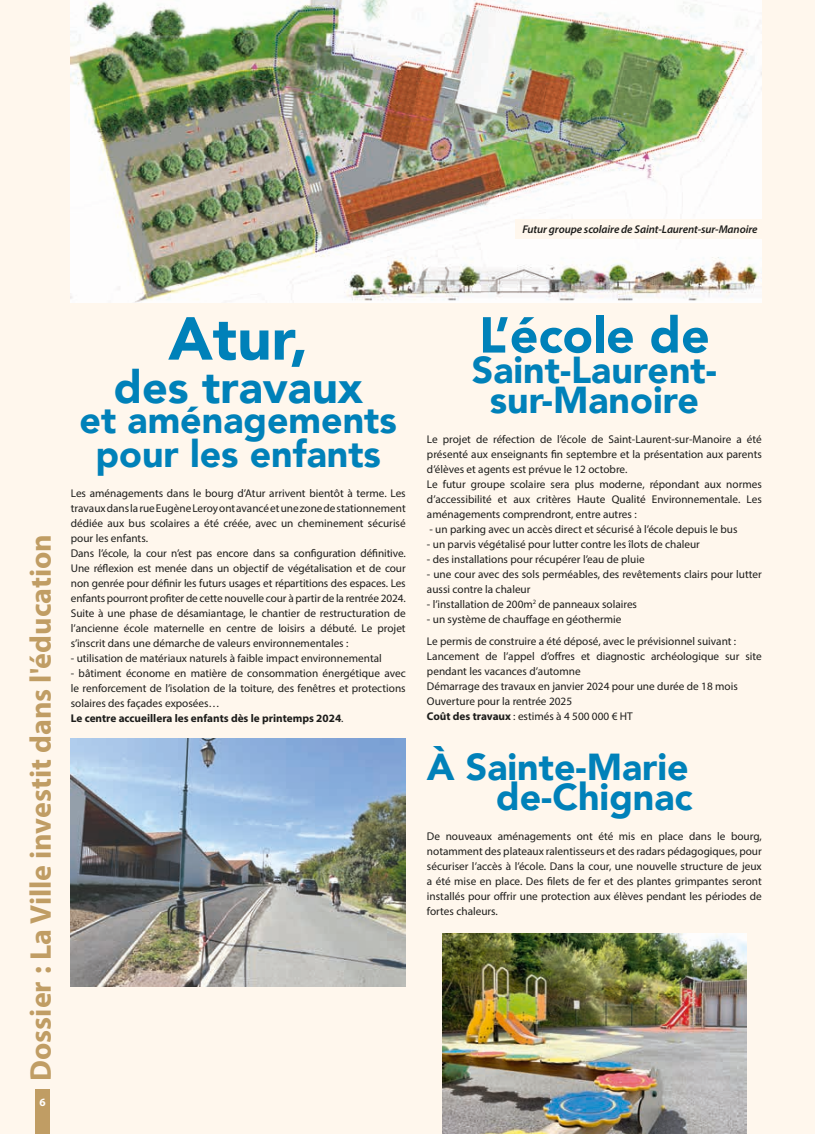
<style>
.page{position:relative;width:815px;height:1134px;background:#fff7ed}
.page>*{position:absolute;margin:0;border:0;box-sizing:border-box;transform-origin:0 0}
.t1{font:900 60px "Avenir";color:#0081b9}
.t2{font:900 50px "Avenir";color:#0081b9}
.t3{font:900 45px "Avenir";color:#0081b9}
.t4{font:900 37.5px/30px "Avenir";color:#0081b9;text-align:center}
.t5{font:700 30px "Myriad Pro";color:#c09d64}
.t6{font:11.25px/15px "Myriad Pro";color:#1d1d1b}
.t7{font:italic 600 11.25px "Myriad Pro";letter-spacing:-.01em;color:#1d1d1b}
.t8{font:700 11.25px "Myriad Pro";color:#fff}
.s1{font-weight:700}
</style>
<div class="page">
<img style="left:71px;top:0;width:691px;height:303px">
<img style="left:71px;top:739px;width:335px;height:248px">
<img style="left:442px;top:933px;width:305px;height:201px">
<div style="left:515px;top:220px;width:257px;height:19px;background:#fff7ed"></div>
<div style="left:35px;top:1090px;width:15px;height:44px;background:#c09d64"></div>
<p class="t7" style="left:522px;top:222px;width:237px">Futur groupe scolaire de Saint-Laurent-sur-Manoire</p>
<h3 class="t5" style="left:21px;top:1081px;width:548px;rotate:-90deg">Dossier : La Ville investit dans l'éducation</h3>
<p class="t8" style="left:39px;top:1095px;width:8px">6</p>
<h1 class="t1" style="left:168px;top:287px;width:141px">Atur,</h1>
<h3 class="t3" style="left:114px;top:349px;width:251px">des travaux</h3>
<h3 class="t4" style="left:80px;top:402px;width:319px;line-height:33.8px">et aménagements pour les enfants</h3>
<p class="t6" style="left:71px;top:486px;width:336px">Les aménagements dans le bourg d’Atur arrivent bientôt à terme. Les travaux dans la rue Eugène Leroy ont avancé et une zone de stationnement dédiée aux bus scolaires a été créée, avec un cheminement sécurisé pour les enfants.<br>Dans l’école, la cour n’est pas encore dans sa configuration définitive.<br>Une réflexion est menée dans un objectif de végétalisation et de cour non genrée pour définir les futurs usages et répartitions des espaces. Les enfants pourront profiter de cette nouvelle cour à partir de la rentrée 2024.<br>Suite à une phase de désamiantage, le chantier de restructuration de l’ancienne école maternelle en centre de loisirs a débuté. Le projet s’inscrit dans une démarche de valeurs environnementales :</p>
<p class="t6" style="left:71px;top:651px;width:312px">- utilisation de matériaux naturels à faible impact environnemental</p>
<p class="t6" style="left:71px;top:666px;width:336px">- bâtiment économe en matière de consommation énergétique avec le renforcement de l’isolation de la toiture, des fenêtres et protections solaires des façades exposées…<br><span class="s1">Le centre accueillera les enfants dès le printemps 2024</span>.</p>
<h2 class="t2" style="left:479px;top:292px;width:232px">L’école de</h2>
<h3 class="t4" style="left:472px;top:354px;width:247px">Saint-Laurent&shy;sur-Manoire</h3>
<p class="t6" style="left:427px;top:431px;width:336px">Le projet de réfection de l’école de Saint-Laurent-sur-Manoire a été présenté aux enseignants fin septembre et la présentation aux parents d’élèves et agents est prévue le 12 octobre.<br>Le futur groupe scolaire sera plus moderne, répondant aux normes d’accessibilité et aux critères Haute Qualité Environnementale. Les aménagements comprendront, entre autres :</p>
<p class="t6" style="left:429px;top:521px;width:310px">- un parking avec un accès direct et sécurisé à l’école depuis le bus</p>
<p class="t6" style="left:427px;top:536px;width:274px">- un parvis végétalisé pour lutter contre les îlots de chaleur</p>
<p class="t6" style="left:427px;top:551px;width:219px">- des installations pour récupérer l’eau de pluie</p>
<p class="t6" style="left:427px;top:566px;width:336px">- une cour avec des sols perméables, des revêtements clairs pour lutter aussi contre la chaleur</p>
<p class="t6" style="left:427px;top:596px;width:212px">- l’installation de 200m<sup>2</sup> de panneaux solaires</p>
<p class="t6" style="left:427px;top:607px;width:311px;line-height:22.5px">- un système de chauffage en géothermie<br>Le permis de construire a été déposé, avec le prévisionnel suivant :</p>
<p class="t6" style="left:427px;top:649px;width:336px">Lancement de l’appel d’offres et diagnostic archéologique sur site pendant les vacances d’automne<br>Démarrage des travaux en janvier 2024 pour une durée de 18 mois Ouverture pour la rentrée 2025<br><span class="s1">Coût des travaux</span> : estimés à 4 500 000 € HT</p>
<h3 class="t4" style="left:427px;top:751px;width:267px;text-align:right">À Sainte-Marie de-Chignac</h3>
<p class="t6" style="left:427px;top:829px;width:336px;text-align:justify">De nouveaux aménagements ont été mis en place dans le bourg, notamment des plateaux ralentisseurs et des radars pédagogiques, pour sécuriser l’accès à l’école. Dans la cour, une nouvelle structure de jeux a été mise en place. Des filets de fer et des plantes grimpantes seront installés pour offrir une protection aux élèves pendant les périodes de fortes chaleurs.</p>
</div>
